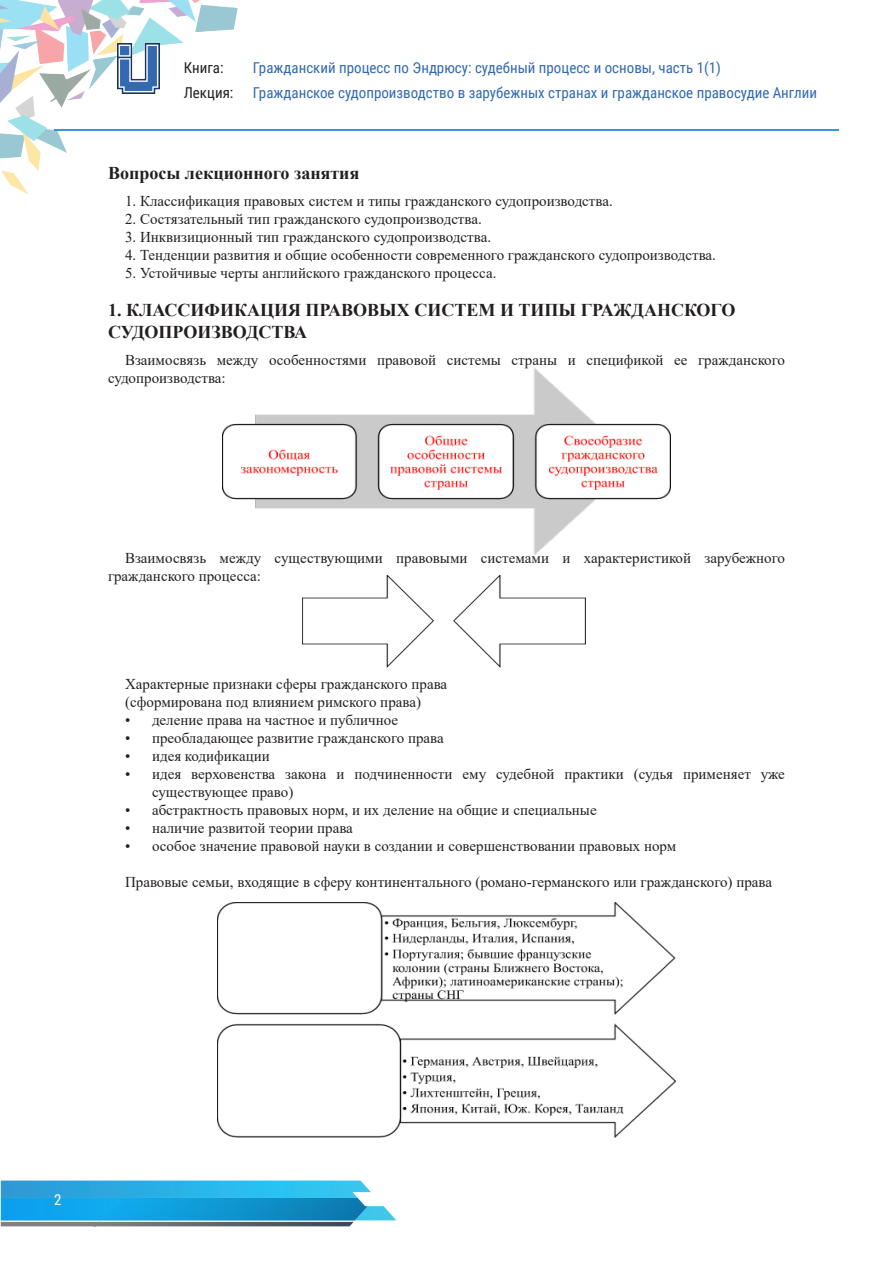
<style>
.page{position:relative;width:893px;height:1263px;background:#fff}
.page>*{position:absolute;margin:0;border:0;box-sizing:border-box;transform-origin:0 0}
.tema{font:700 18px/21.6px "Times New Roman";color:#231f20}
.t1{font:15px/18px "Times New Roman";color:#231f20}
.t2{font:15px/25.5px "Roboto Condensed";color:#3269b1}
.t3{font:15px/25.5px "Roboto Condensed";color:#231f20}
.t4{font:15px "Roboto Condensed";color:#fff}
</style>
<div class="page">
<img style="left:0;top:0;width:238px;height:195px">
<hr style="left:54px;top:129px;width:785px;height:2px;background:#3b91e8">
<img style="left:118px;top:44px;width:41px;height:49px">
<svg style="left:1px;top:1180px;width:395px;height:46px;background:#5bb6d9"></svg>
<img style="left:1px;top:1198px;width:367px;height:22px">
<img style="left:223px;top:368px;width:447px;height:187px">
<img style="left:302px;top:576px;width:283px;height:92px">
<img style="left:217px;top:902px;width:459px;height:236px">
<p class="t3" style="left:184px;top:54px;width:51px">Книга:<br>Лекция:</p>
<p class="t2" style="left:253px;top:54px;width:565px">Гражданский процесс по Эндрюсу: судебный процесс и основы, часть 1(1)<br>Гражданское судопроизводство в зарубежных странах и гражданское правосудие Англии</p>
<p class="tema" style="left:108px;top:162px;width:253px">Вопросы лекционного занятия</p>
<p class="t1" style="left:125px;top:191px;width:489px">1. Классификация правовых систем и типы гражданского судопроизводства.</p>
<p class="t1" style="left:125px;top:209px;width:358px">2. Состязательный тип гражданского судопроизводства.</p>
<p class="t1" style="left:125px;top:227px;width:368px">3. Инквизиционный тип гражданского судопроизводства.</p>
<p class="t1" style="left:125px;top:245px;width:592px">4. Тенденции развития и общие особенности современного гражданского судопроизводства.</p>
<p class="t1" style="left:125px;top:263px;width:373px">5. Устойчивые черты английского гражданского процесса.</p>
<p class="tema" style="left:108px;top:299px;width:629px">1. КЛАССИФИКАЦИЯ ПРАВОВЫХ СИСТЕМ И ТИПЫ ГРАЖДАНСКОГО<br>СУДОПРОИЗВОДСТВА</p>
<p class="t1" style="left:108px;top:350px;width:678px;text-indent:17px">Взаимосвязь между особенностями правовой системы страны и спецификой ее гражданского судопроизводства:</p>
<p class="t1" style="left:108px;top:548px;width:678px;text-indent:17px">Взаимосвязь между существующими правовыми системами и характеристикой зарубежного гражданского процесса:</p>
<p class="t1" style="left:125px;top:674px;width:324px">Характерные признаки сферы гражданского права</p>
<p class="t1" style="left:125px;top:692px;width:298px">(сформирована под влиянием римского права)</p>
<p class="t1" style="left:125px;top:710px;width:275px">• деление права на частное и публичное</p>
<p class="t1" style="left:125px;top:728px;width:320px">• преобладающее развитие гражданского права</p>
<p class="t1" style="left:125px;top:746px;width:146px">• идея кодификации</p>
<p class="t1" style="left:152px;top:764px;width:634px;text-indent:-27px">• идея верховенства закона и подчиненности ему судебной практики (судья применяет уже существующее право)</p>
<p class="t1" style="left:125px;top:800px;width:473px">• абстрактность правовых норм, и их деление на общие и специальные</p>
<p class="t1" style="left:125px;top:818px;width:229px">• наличие развитой теории права</p>
<p class="t1" style="left:125px;top:836px;width:553px">• особое значение правовой науки в создании и совершенствовании правовых норм</p>
<p class="t1" style="left:125px;top:872px;width:649px">Правовые семьи, входящие в сферу континентального (романо-германского или гражданского) права</p>
<p class="t4" style="left:54px;top:1189px;width:9px">2</p>
</div>
